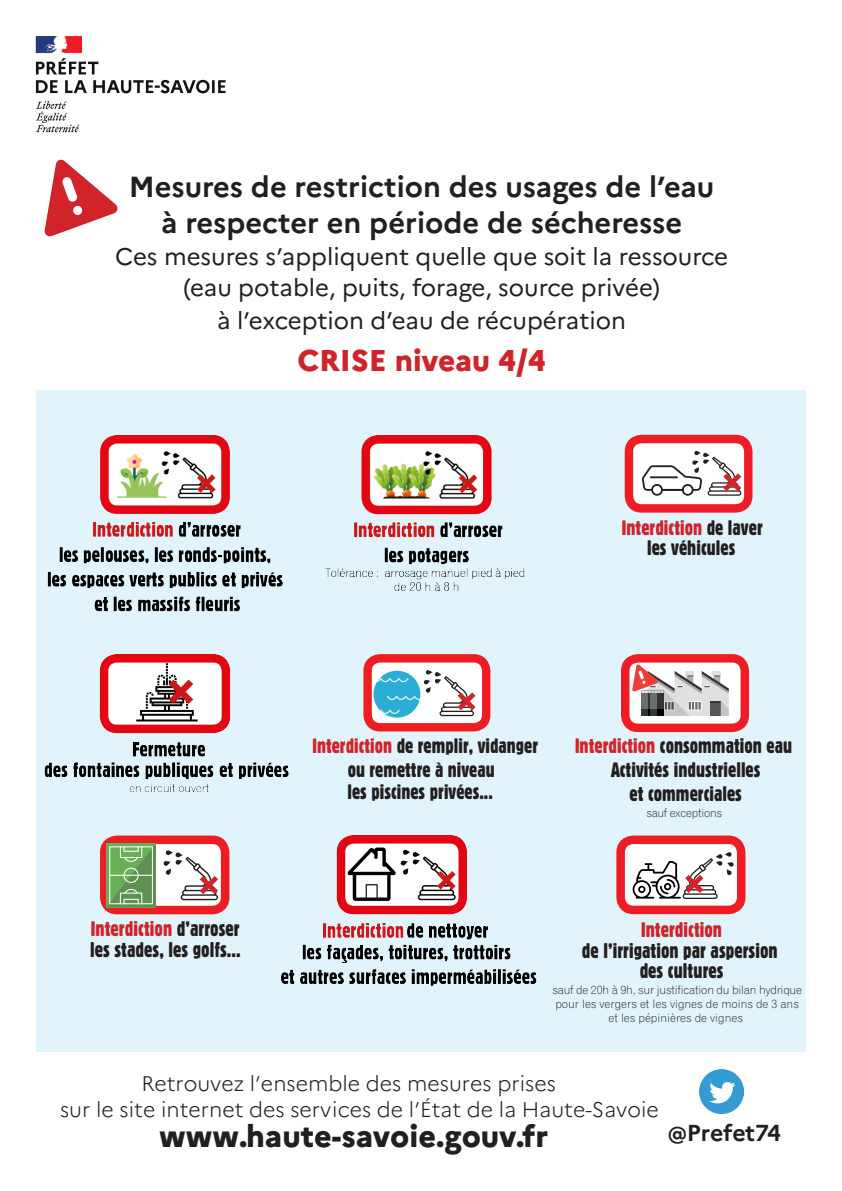
<style>
.page{position:relative;width:842px;height:1191px;background:#fff}
.page>*{position:absolute;margin:0;border:0;box-sizing:border-box;transform-origin:0 0}
.t1{font:800 30.8px "Marianne";color:#231f20}
.t2{font:800 30px "Marianne";color:#d1232a}
.t3{font:700 29px "Marianne";color:#231f20}
.t4{font:24px "Marianne";color:#231f20}
.t5{font:700 23.1px "Marianne";color:#231f20}
.t6{font:300 21.2px/25px "Marianne";color:#231f20}
.t7{font:20.4px/20.5px "Gothic 821 Condensed BT";color:#231f20}
.t8{font:20.2px/24.3px "Gothic 821 Condensed BT";color:#231f20;text-align:center}
.t9{font:20.1px/24.1px "Gothic 821 Condensed BT";color:#231f20;text-align:center}
.t10{font:11.7px/14.1px "Gothic 720 BT Light B";color:#231f20;text-align:center}
.t11{font:11.6px "Gothic 720 BT Light B";letter-spacing:-.02em;color:#231f20}
.s1{color:#d1232a}
</style>
<div class="page">
<img style="left:35px;top:36px;width:191px;height:97px">
<div style="left:36px;top:390px;width:770px;height:662px;background:#e1f4fc"></div>
<img style="left:700px;top:1069px;width:44px;height:44px">
<div style="left:629px;top:439px;width:119px;height:69px;background:#fff;border-radius:13px"></div>
<div style="left:625px;top:435px;width:127px;height:77px;border:8px solid #ee1d23;border-radius:13px"></div>
<svg style="left:642px;top:451px;width:104px;height:45px"></svg>
<div style="left:368px;top:658px;width:118px;height:69px;background:#fff;border-radius:13px"></div>
<div style="left:363px;top:654px;width:127px;height:77px;border:8px solid #ee1d23;border-radius:13px"></div>
<svg style="left:373px;top:670px;width:47px;height:47px"></svg>
<svg style="left:377px;top:670px;width:99px;height:46px"></svg>
<img style="left:48px;top:436px;width:235px;height:176px">
<div style="left:104px;top:840px;width:121px;height:70px;background:#fff;border-radius:13px"></div>
<div style="left:100px;top:835px;width:129px;height:79px;border:9px solid #ee1d23;border-radius:13px"></div>
<svg style="left:106px;top:843px;width:50px;height:64px;background:#7aae6e"></svg>
<svg style="left:163px;top:850px;width:60px;height:50px"></svg>
<div style="left:621px;top:839px;width:120px;height:71px;background:#fff;border-radius:13px"></div>
<div style="left:616px;top:835px;width:129px;height:79px;border:9px solid #ee1d23;border-radius:13px"></div>
<svg style="left:633px;top:852px;width:101px;height:47px"></svg>
<img style="left:44px;top:654px;width:244px;height:138px">
<img style="left:281px;top:835px;width:255px;height:151px">
<div style="left:625px;top:658px;width:120px;height:70px;background:#fff;border-radius:13px"></div>
<div style="left:621px;top:654px;width:128px;height:78px;border:8px solid #ee1d23;border-radius:13px"></div>
<svg style="left:632px;top:664px;width:97px;height:58px"></svg>
<svg style="left:44px;top:159px;width:74px;height:78px"></svg>
<img style="left:325px;top:435px;width:200px;height:156px">
<p class="t3" style="left:129px;top:169px;width:587px">Mesures de restriction des usages de l’eau</p>
<p class="t3" style="left:161px;top:205px;width:522px">à respecter en période de sécheresse</p>
<p class="t4" style="left:115px;top:241px;width:614px">Ces mesures s’appliquent quelle que soit la ressource</p>
<p class="t4" style="left:183px;top:273px;width:478px">(eau potable, puits, forage, source privée)</p>
<p class="t4" style="left:217px;top:306px;width:410px">à l’exception d’eau de récupération</p>
<p class="t2" style="left:297px;top:342px;width:250px">CRISE niveau 4/4</p>
<p class="t8" style="left:622px;top:517px;width:142px;line-height:20.2px"><span class="s1">Interdiction</span> de laver les véhicules</p>
<p class="t9" style="left:312px;top:734px;width:227px"><span class="s1">Interdiction</span> de remplir, vidanger ou remettre à niveau</p>
<p class="t9" style="left:347px;top:779px;width:147px">les piscines privées...</p>
<p class="t8" style="left:575px;top:733px;width:219px"><span class="s1">Interdiction</span> consommation eau<br>Activités industrielles<br>et commerciales</p>
<p class="t11" style="left:646px;top:805px;width:77px">sauf exceptions</p>
<p class="t7" style="left:90px;top:918px;width:152px"><span class="s1">Interdiction</span> d’arroser les stades, les golfs...</p>
<p class="t7" style="left:582px;top:919px;width:197px;text-align:center"><span class="s1">Interdiction<br></span>de l’irrigation par aspersion des cultures</p>
<p class="t10" style="left:552px;top:982px;width:251px">sauf de 20h à 9h, sur justification du bilan hydrique pour les vergers et les vignes de moins de 3 ans et les pépinières de vignes</p>
<p class="t6" style="left:60px;top:1071px;width:600px;text-indent:81px">Retrouvez l’ensemble des mesures prises<br>sur le site internet des services de l’État de la Haute-Savoie</p>
<p class="t1" style="left:159px;top:1117px;width:390px">www.haute-savoie.gouv.fr</p>
<p class="t5" style="left:668px;top:1118px;width:115px">@Prefet74</p>
</div>
